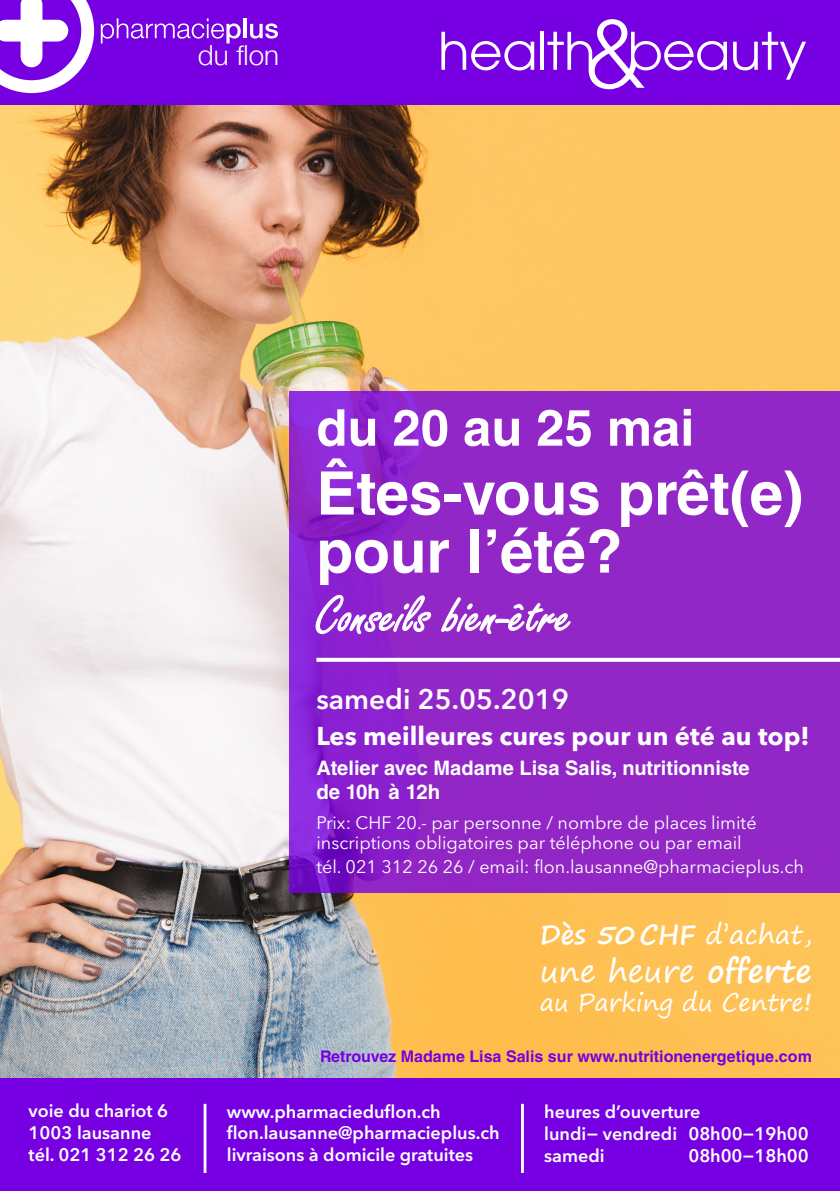
<style>
.page{position:relative;width:840px;height:1191px;background:#fff}
.page>*{position:absolute;margin:0;border:0;box-sizing:border-box;transform-origin:0 0}
.t1{font:700 60px "Helvetica LT Std";color:#fff}
.t2{font:56px "Freestyle Script";color:#fff}
.t3{font:700 50.6px "Helvetica LT Std";color:#fff}
.t4{font:31px "Segoe Print";color:#fff}
.t5{font:600 28px "Avenir Next LT Pro";color:#fff}
.t6{font:300 27.6px "Helvetica Neue";color:#fff}
.t7{font:700 26.6px "Segoe Print";color:#fff}
.t8{font:700 25.6px "Avenir Next LT Pro";color:#fff}
.t9{font:24.4px "Segoe Print";color:#fff}
.t10{font:700 20.4px "Helvetica LT Std";color:#fff}
.t11{font:700 20px "Helvetica LT Std";color:#fff}
.t12{font:600 18px "Avenir Next LT Pro";color:#fff}
.t13{font:18px "Avenir Next LT Pro";color:#fff}
.t14{font:700 16px "Helvetica LT Std";color:#7700e2}
.s1{font-weight:400}
.s2{font-weight:700}
</style>
<div class="page">
<img style="left:0;top:105px;width:839px;height:974px">
<div style="left:0;top:1079px;width:839px;height:112px;background:#7700e2"></div>
<hr style="left:203px;top:1103px;width:3px;height:70px;background:#fff">
<hr style="left:520px;top:1103px;width:3px;height:70px;background:#fff">
<div style="left:0;top:0;width:839px;height:105px;background:#7700e2"></div>
<svg style="left:441px;top:32px;width:93px;height:39px"></svg>
<hr style="left:540px;top:32px;width:3px;height:38px;background:#fff">
<svg style="left:547px;top:19px;width:258px;height:71px"></svg>
<svg style="left:101px;top:18px;width:139px;height:26px"></svg>
<hr style="left:243px;top:18px;width:3px;height:20px;background:#fff">
<svg style="left:250px;top:23px;width:28px;height:16px"></svg>
<svg style="left:0;top:0;width:95px;height:94px"></svg>
<svg style="left:289px;top:391px;width:550px;height:502px;background:#8f25c8"></svg>
<svg style="left:315px;top:594px;width:116px;height:40px;background:#a14ad4"></svg>
<svg style="left:440px;top:597px;width:131px;height:37px;background:#a34acf"></svg>
<svg style="left:316px;top:658px;width:523px;height:4px"></svg>
<p class="t6" style="left:198px;top:40px;width:82px">du flon</p>
<p class="t12" style="left:29px;top:1100px;width:141px">voie du chariot 6</p>
<p class="t12" style="left:29px;top:1121px;width:124px">1003 lausanne</p>
<p class="t12" style="left:29px;top:1143px;width:154px">tél. 021 312 26 26</p>
<p class="t3" style="left:316px;top:397px;width:379px">du 20 au 25 mai</p>
<p class="t1" style="left:316px;top:457px;width:488px">Êtes-vous prêt(e)</p>
<p class="t1" style="left:316px;top:515px;width:307px">pour l’été?</p>
<p class="t2" style="left:316px;top:585px;width:257px">Conseils bien-être</p>
<p class="t5" style="left:316px;top:682px;width:254px">samedi 25.05.2019</p>
<p class="t8" style="left:316px;top:720px;width:494px">Les meilleures cures pour un été au top!</p>
<p class="t11" style="left:316px;top:755px;width:434px">Atelier avec Madame Lisa Salis, nutritionniste</p>
<p class="t10" style="left:316px;top:779px;width:125px">de 10h à 12h</p>
<p class="t13" style="left:316px;top:812px;width:441px">Prix: CHF 20.- par personne / nombre de places limité</p>
<p class="t13" style="left:316px;top:832px;width:426px">inscriptions obligatoires par téléphone ou par email</p>
<p class="t13" style="left:316px;top:856px;width:489px">tél. 021 312 26 26 / email: flon.lausanne@pharmacieplus.ch</p>
<p class="t7" style="left:539px;top:910px;width:273px">Dès 50 CHF <span class="s1">d’achat,</span></p>
<p class="t4" style="left:540px;top:942px;width:272px">une heure <span class="s2">offerte</span></p>
<p class="t9" style="left:539px;top:980px;width:273px">au Parking du Centre<span class="s2">!</span></p>
<p class="t14" style="left:320px;top:1046px;width:493px">Retrouvez Madame Lisa Salis sur www.nutritionenergetique.com</p>
<p class="t12" style="left:227px;top:1100px;width:215px">www.pharmacieduflon.ch</p>
<p class="t12" style="left:227px;top:1122px;width:274px">flon.lausanne@pharmacieplus.ch</p>
<p class="t12" style="left:227px;top:1143px;width:248px">livraisons à domicile gratuites</p>
<p class="t12" style="left:544px;top:1101px;width:158px">heures d’ouverture</p>
<p class="t12" style="left:544px;top:1122px;width:266px">lundi− vendredi 08h00−19h00</p>
<p class="t12" style="left:544px;top:1144px;width:62px">samedi</p>
<p class="t12" style="left:688px;top:1144px;width:122px">08h00−18h00</p>
</div>
